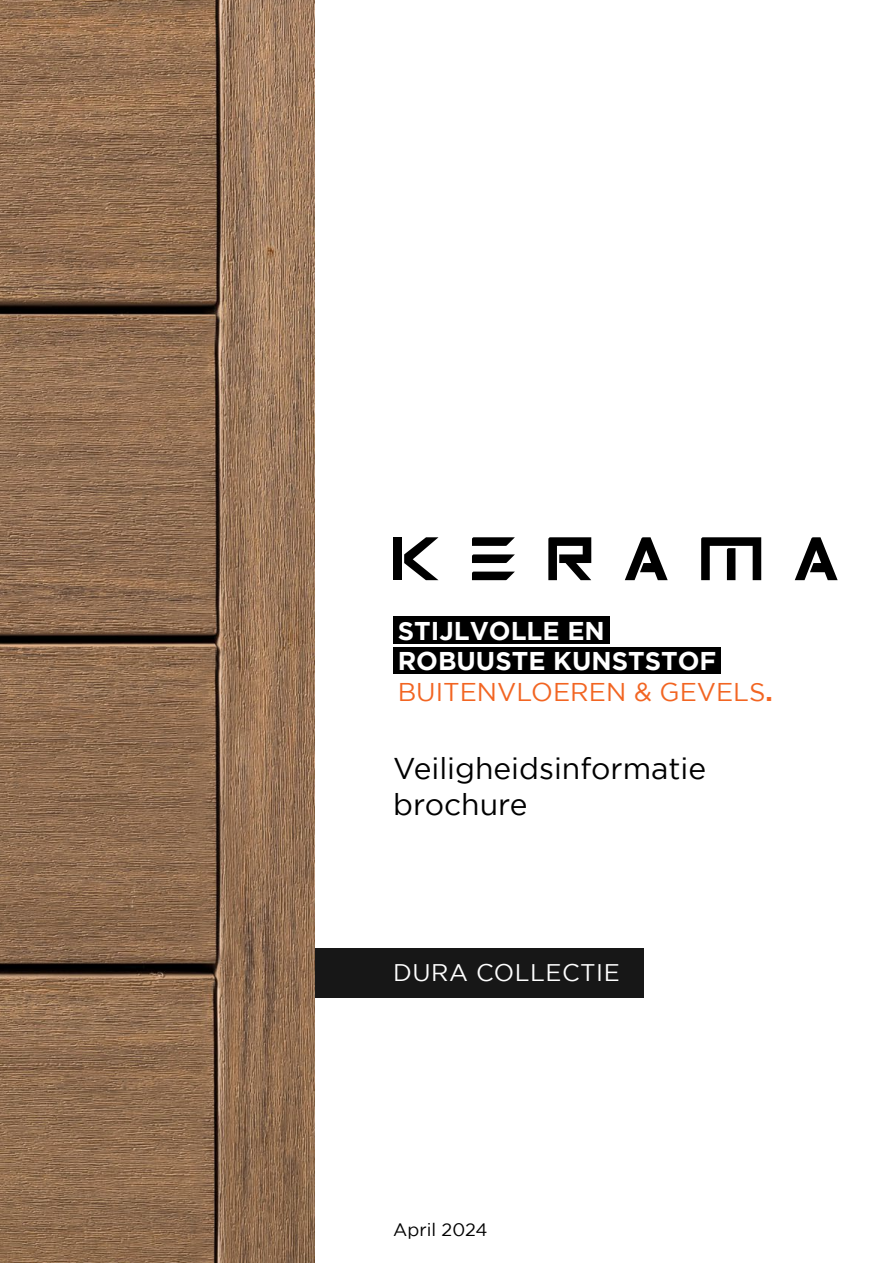
<style>
.page{position:relative;width:893px;height:1263px;background:#fff}
.page>*{position:absolute;margin:0;border:0;box-sizing:border-box;transform-origin:0 0}
.t1{font:30px/36px "Gotham";color:#000}
.t2{font:700 25.65px/30.8px "Gotham";color:#fff}
.t3{font:24px "Gotham";letter-spacing:.02em;color:#fff}
.t4{font:18px "Gotham";color:#000}
.s1{font-weight:400;color:#f26522}
.s2{color:#f26522}
</style>
<div class="page">
<img style="left:0;top:0;width:315px;height:1263px">
<div style="left:315px;top:948px;width:328px;height:50px;background:#171717"></div>
<svg style="left:404px;top:537px;width:34px;height:43px"></svg>
<div style="left:393px;top:537px;width:9px;height:43px;background:#000"></div>
<svg style="left:548px;top:537px;width:43px;height:43px"></svg>
<svg style="left:701px;top:537px;width:60px;height:43px"></svg>
<svg style="left:625px;top:537px;width:43px;height:43px"></svg>
<svg style="left:795px;top:537px;width:43px;height:43px"></svg>
<svg style="left:472px;top:537px;width:43px;height:9px"></svg>
<svg style="left:472px;top:554px;width:43px;height:9px"></svg>
<svg style="left:472px;top:572px;width:43px;height:8px"></svg>
<div style="left:393px;top:616px;width:217px;height:27px;background:#000"></div>
<div style="left:393px;top:648px;width:328px;height:26px;background:#000"></div>
<p class="t2" style="left:398px;top:614px;width:377px">STIJLVOLLE EN<br>ROBUUSTE KUNSTSTOF<br><span class="s1">BUITENVLOEREN &amp; GEVELS</span><span class="s2">.</span></p>
<p class="t1" style="left:393px;top:750px;width:314px">Veiligheidsinformatie brochure</p>
<p class="t3" style="left:393px;top:959px;width:228px">DURA COLLECTIE</p>
<p class="t4" style="left:393px;top:1219px;width:96px">April 2024</p>
</div>
